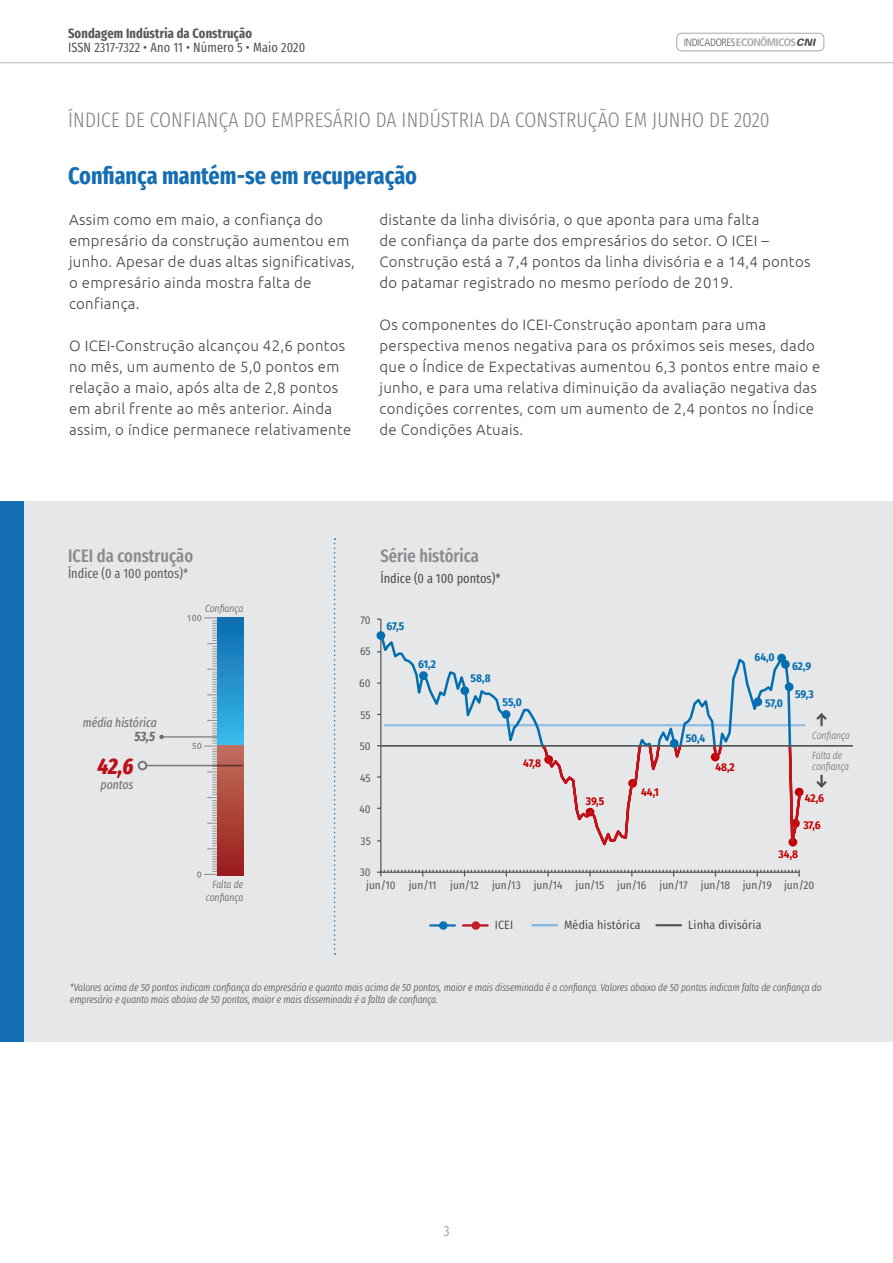
<style>
.page{position:relative;width:893px;height:1263px;background:#fff}
.page>*{position:absolute;margin:0;border:0;box-sizing:border-box;transform-origin:0 0}
.Titulo_da_capa{font:700 24px "Fira Sans Compressed";color:#156eb1}
.t1{font:italic 800 22.5px "Fira Sans Compressed";color:#bd1018}
.t2{font:300 21px "Fira Sans Compressed";letter-spacing:.01em;color:#808285}
.Titulo_do_grafico{font:500 18px "Fira Sans Compressed";color:#87898c}
.Texto_corrido{font:300 15px/21px "Ubuntu";letter-spacing:.02em;color:#454647}
.t3{font:15px "Fira Sans Compressed";color:#454647}
.t4{font:13.5px "Fira Sans Compressed";letter-spacing:.01em;color:#4b4c4d}
.t5{font:700 13.5px "Fira Sans Compressed";letter-spacing:.01em;color:#57585a}
.Titulo_do_grafico-2{font:13.5px "Fira Sans Compressed";color:#57585a}
.Subtitulo_do_grafico{font:13.5px "Fira Sans Compressed";color:#454647}
.t6{font:italic 700 13.5px "Fira Sans Compressed";color:#6c6d70}
.Subtitulo_do_grafico-2{font:italic 12.75px "Fira Sans Compressed";color:#6c6d70}
.Grafico_legenda{font:12px "Fira Sans Condensed";letter-spacing:.01em;color:#454647}
.t7{font:11.25px "Fira Sans Condensed";color:#595959}
.t8{font:700 11.25px "Fira Sans Condensed";letter-spacing:-.01em;color:#036eb0}
.t9{font:700 11.25px "Fira Sans Condensed";letter-spacing:-.005em;color:#c00000}
.t10{font:300 condensed 10.65px "Frutiger LT Pro";letter-spacing:-.035em;color:#57585a}
.Nota_do_grafico{font:italic 300 10.5px/12px "Fira Sans Compressed";letter-spacing:-.01em;color:#454647}
.Subtitulo_do_grafico-3{font:italic 300 10.5px "Fira Sans Compressed";color:#4f5252}
.Nota_do_grafico-2{font:italic 300 10.5px "Fira Sans Compressed";letter-spacing:-.01em;color:#6c6d70}
.s1{font-weight:700;font-size:10.8px;color:#a8a9ad}
</style>
<div class="page">
<hr style="left:0;top:62px;width:893px;height:1px;background:#808285">
<div style="left:676px;top:33px;width:148px;height:18px;border:1px solid #a8a9ad;border-radius:5px"></div>
<svg style="left:797px;top:39px;width:19px;height:7px"></svg>
<div style="left:0;top:501px;width:893px;height:540px;background:#e6e7e9"></div>
<hr style="left:385px;top:724px;width:419px;height:2px;background:#92bde2">
<hr style="left:380px;top:619px;width:1px;height:253px;background:#595959">
<svg style="left:377px;top:870px;width:423px;height:6px"></svg>
<svg style="left:377px;top:631px;width:415px;height:121px"></svg>
<div style="left:376px;top:631px;width:9px;height:9px;background:#036eb0;border-radius:50%"></div>
<div style="left:419px;top:671px;width:9px;height:9px;background:#036eb0;border-radius:50%"></div>
<div style="left:460px;top:686px;width:9px;height:9px;background:#036eb0;border-radius:50%"></div>
<div style="left:502px;top:710px;width:8px;height:9px;background:#036eb0;border-radius:50%"></div>
<div style="left:753px;top:697px;width:9px;height:9px;background:#036eb0;border-radius:50%"></div>
<div style="left:777px;top:654px;width:9px;height:8px;background:#036eb0;border-radius:50%"></div>
<div style="left:781px;top:660px;width:9px;height:9px;background:#036eb0;border-radius:50%"></div>
<div style="left:785px;top:682px;width:8px;height:9px;background:#036eb0;border-radius:50%"></div>
<svg style="left:540px;top:743px;width:263px;height:104px"></svg>
<hr style="left:381px;top:745px;width:472px;height:2px;background:#57585a">
<div style="left:670px;top:739px;width:9px;height:9px;background:#036eb0;border-radius:50%"></div>
<div style="left:0;top:501px;width:23px;height:540px;background:#156eb1"></div>
<svg style="left:334px;top:538px;width:2px;height:417px"></svg>
<hr style="left:162px;top:736px;width:60px;height:1px;background:#6c6d70">
<svg style="left:159px;top:735px;width:5px;height:4px"></svg>
<svg style="left:187px;top:615px;width:31px;height:263px"></svg>
<div style="left:217px;top:617px;width:26px;height:129px;background:linear-gradient(to bottom,#0c6baf,#39baeb)"></div>
<svg style="left:217px;top:746px;width:26px;height:129px;background:#ad453b"></svg>
<hr style="left:146px;top:765px;width:97px;height:1px;background:#808285">
<div style="left:138px;top:761px;width:9px;height:9px;border:2px solid #808285;border-radius:50%"></div>
<hr style="left:430px;top:924px;width:25px;height:2px;background:#156eb1">
<hr style="left:463px;top:924px;width:25px;height:2px;background:#bd1018">
<hr style="left:532px;top:924px;width:25px;height:2px;background:#80b5de">
<hr style="left:656px;top:924px;width:25px;height:2px;background:#56575a">
<svg style="left:816px;top:713px;width:11px;height:13px"></svg>
<svg style="left:816px;top:774px;width:11px;height:13px"></svg>
<div style="left:439px;top:921px;width:9px;height:9px;background:#0774b5;border-radius:50%"></div>
<div style="left:472px;top:921px;width:8px;height:9px;background:#c32025;border-radius:50%"></div>
<p class="t5" style="left:68px;top:22px;width:186px">Sondagem Indústria da Construção</p>
<p class="t4" style="left:68px;top:37px;width:239px">ISSN 2317-7322 • Ano 11 • Número 5 • Maio 2020</p>
<p class="t10" style="left:684px;top:36px;width:114px">INDICADORES<span class="s1">ECONÔMICOS</span></p>
<p class="t2" style="left:68px;top:105px;width:703px">ÍNDICE DE CONFIANÇA DO EMPRESÁRIO DA INDÚSTRIA DA CONSTRUÇÃO EM JUNHO DE 2020</p>
<p class="Titulo_da_capa" style="left:68px;top:155px;width:351px">Confiança mantém-se em recuperação</p>
<p class="Texto_corrido" style="left:379px;top:209px;width:432px">distante da linha divisória, o que aponta para uma falta<br>de confiança da parte dos empresários do setor. O ICEI – Construção está a 7,4 pontos da linha divisória e a 14,4 pontos do patamar registrado no mesmo período de 2019.</p>
<p class="Texto_corrido" style="left:379px;top:314px;width:442px">Os componentes do ICEI-Construção apontam para uma perspectiva menos negativa para os próximos seis meses, dado que o Índice de Expectativas aumentou 6,3 pontos entre maio e junho, e para uma relativa diminuição da avaliação negativa das condições correntes, com um aumento de 2,4 pontos no Índice de Condições Atuais.</p>
<p class="Texto_corrido" style="left:69px;top:209px;width:287px">Assim como em maio, a confiança do empresário da construção aumentou em junho. Apesar de duas altas significativas, o empresário ainda mostra falta de confiança.</p>
<p class="Texto_corrido" style="left:69px;top:335px;width:284px">O ICEI-Construção alcançou 42,6 pontos no mês, um aumento de 5,0 pontos em relação a maio, após alta de 2,8 pontos em abril frente ao mês anterior. Ainda assim, o índice permanece relativamente</p>
<p class="Titulo_do_grafico" style="left:68px;top:541px;width:127px">ICEI da construção</p>
<p class="Titulo_do_grafico-2" style="left:68px;top:563px;width:122px">Índice (0 a 100 pontos)*</p>
<p class="Titulo_do_grafico" style="left:380px;top:541px;width:100px">Série histórica</p>
<p class="Subtitulo_do_grafico" style="left:380px;top:568px;width:122px">Índice (0 a 100 pontos)*</p>
<p class="Subtitulo_do_grafico-3" style="left:205px;top:601px;width:40px">Confiança</p>
<p class="t7" style="left:360px;top:615px;width:12px">70</p>
<p class="t8" style="left:386px;top:622px;width:19px">67,5</p>
<p class="Subtitulo_do_grafico-2" style="left:83px;top:713px;width:76px">média histórica</p>
<p class="t7" style="left:360px;top:646px;width:12px">65</p>
<p class="t7" style="left:359px;top:678px;width:13px">60</p>
<p class="t7" style="left:360px;top:709px;width:12px">55</p>
<p class="t8" style="left:418px;top:660px;width:19px">61,2</p>
<p class="t8" style="left:471px;top:674px;width:21px">58,8</p>
<p class="t8" style="left:503px;top:698px;width:21px">55,0</p>
<p class="t8" style="left:754px;top:653px;width:22px">64,0</p>
<p class="t8" style="left:765px;top:699px;width:19px">57,0</p>
<p class="t8" style="left:792px;top:662px;width:21px">62,9</p>
<p class="t8" style="left:795px;top:690px;width:20px">59,3</p>
<p class="t6" style="left:134px;top:725px;width:22px">53,5</p>
<p class="t1" style="left:97px;top:747px;width:38px">42,6</p>
<p class="Subtitulo_do_grafico-2" style="left:100px;top:775px;width:35px">pontos</p>
<p class="t7" style="left:360px;top:741px;width:13px">50</p>
<p class="t7" style="left:360px;top:772px;width:12px">45</p>
<p class="t7" style="left:359px;top:804px;width:13px">40</p>
<p class="t9" style="left:523px;top:759px;width:19px">47,8</p>
<p class="t9" style="left:586px;top:797px;width:20px">39,5</p>
<p class="t9" style="left:641px;top:788px;width:19px">44,1</p>
<p class="t8" style="left:686px;top:734px;width:21px">50,4</p>
<p class="t9" style="left:715px;top:764px;width:21px">48,2</p>
<p class="Nota_do_grafico-2" style="left:812px;top:728px;width:39px">Confiança</p>
<p class="Nota_do_grafico-2" style="left:812px;top:748px;width:32px">Falta de</p>
<p class="Nota_do_grafico-2" style="left:812px;top:759px;width:38px">confiança</p>
<p class="t9" style="left:805px;top:795px;width:21px">42,6</p>
<p class="t9" style="left:803px;top:822px;width:19px">37,6</p>
<p class="t7" style="left:361px;top:835px;width:12px">35</p>
<p class="t9" style="left:779px;top:850px;width:21px">34,8</p>
<p class="t7" style="left:360px;top:867px;width:12px">30</p>
<p class="Subtitulo_do_grafico-3" style="left:213px;top:877px;width:32px">Falta de</p>
<p class="Subtitulo_do_grafico-3" style="left:206px;top:890px;width:39px">confiança</p>
<p class="t7" style="left:366px;top:880px;width:450px">jun/10 jun/11 jun/12 jun/13 jun/14 jun/15 jun/16 jun/17 jun/18 jun/19 jun/20</p>
<p class="Grafico_legenda" style="left:495px;top:915px;width:20px">ICEI</p>
<p class="Grafico_legenda" style="left:564px;top:915px;width:78px">Média histórica</p>
<p class="Grafico_legenda" style="left:688px;top:915px;width:75px">Linha divisória</p>
<p class="Nota_do_grafico" style="left:70px;top:981px;width:753px">*Valores acima de 50 pontos indicam confiança do empresário e quanto mais acima de 50 pontos, maior e mais disseminada é a confiança. Valores abaixo de 50 pontos indicam falta de confiança do empresário e quanto mais abaixo de 50 pontos, maior e mais disseminada é a falta de confiança.</p>
<p class="t3" style="left:443px;top:1219px;width:8px">3</p>
</div>
